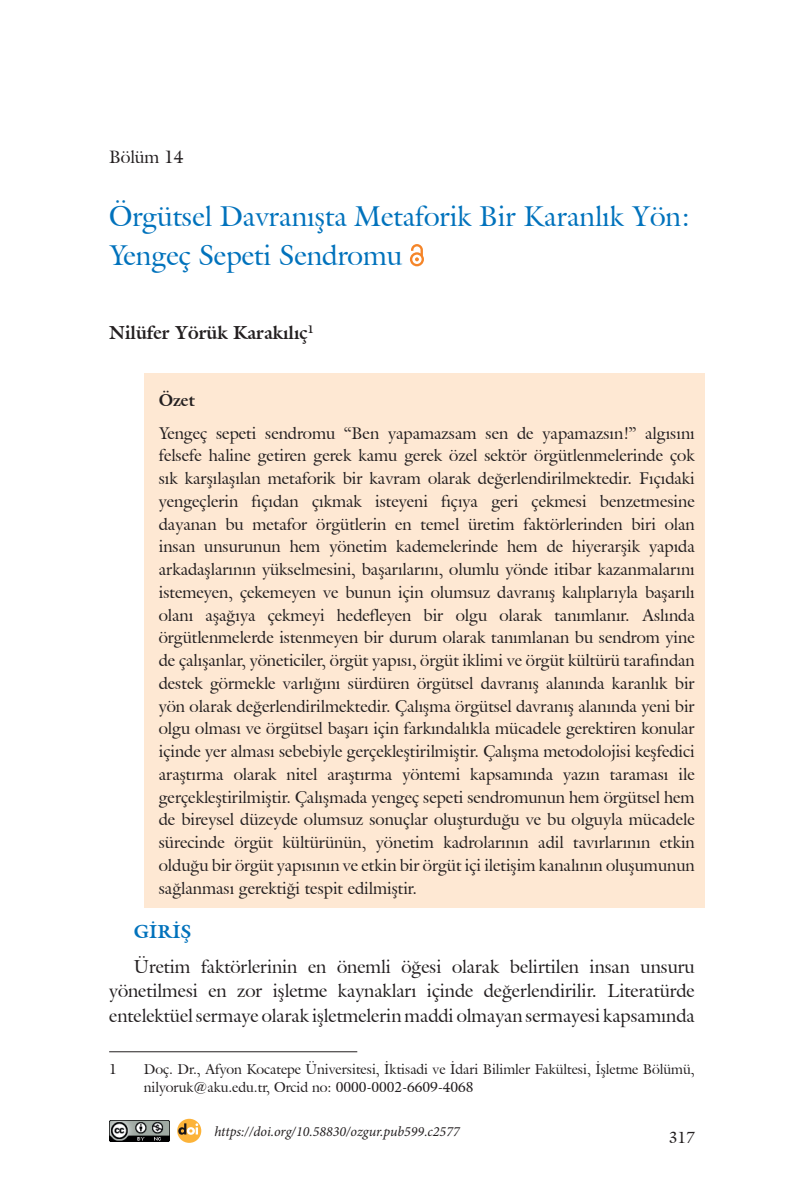
<style>
.page{position:relative;width:794px;height:1191px;background:#fff}
.page>*{position:absolute;margin:0;border:0;box-sizing:border-box;transform-origin:0 0}
.t1{font:28px/38.5px "Galliard IT Cby BT";color:#0072bc}
.t2{font:18.38px/24.5px "Galliard IT Cby BT";color:#231f20;text-align:justify}
.t3{font:700 18.38px "Galliard IT Cby BT";color:#231f20}
.t4{font:700 18.38px "Galliard IT Cby BT";color:#0072bc}
.t5{font:17.5px "Galliard IT Cby BT";color:#231f20}
.t6{font:16.62px/22.8px "Galliard IT Cby BT";color:#231f20;text-align:justify}
.t7{font:700 16.62px "Galliard IT Cby BT";color:#231f20}
.t8{font:15.75px "Galliard IT Cby BT";color:#231f20}
.t9{font:14px/17.5px "Galliard IT Cby BT";color:#231f20}
.t10{font:italic 14px "Minion Pro";color:#231f20}
</style>
<div class="page">
<div style="left:144px;top:373px;width:560px;height:47px;background:#fee8d3"></div>
<div style="left:144px;top:406px;width:560px;height:501px;background:#fee8d3"></div>
<svg style="left:410px;top:244px;width:14px;height:22px"></svg>
<hr style="left:109px;top:1051px;width:248px;height:1px;background:#231f20">
<img style="left:109px;top:1120px;width:60px;height:21px">
<svg style="left:177px;top:1118px;width:24px;height:24px"></svg>
<svg style="left:178px;top:1123px;width:20px;height:11px"></svg>
<p class="t5" style="left:109px;top:145px;width:76px">Bölüm 14</p>
<h1 class="t1" style="left:109px;top:197px;width:583px">Örgütsel Davranışta Metaforik Bir Karanlık Yön:<br>Yengeç Sepeti Sendromu</h1>
<p class="t3" style="left:109px;top:320px;width:206px">Nilüfer Yörük Karakılıç<sup>1</sup></p>
<p class="t7" style="left:159px;top:389px;width:38px">Özet</p>
<p class="t6" style="left:159px;top:421px;width:537px">Yengeç sepeti sendromu “Ben yapamazsam sen de yapamazsın!” algısını felsefe haline getiren gerek kamu gerek özel sektör örgütlenmelerinde çok sık karşılaşılan metaforik bir kavram olarak değerlendirilmektedir. Fıçıdaki yengeçlerin fıçıdan çıkmak isteyeni fıçıya geri çekmesi benzetmesine dayanan bu metafor örgütlerin en temel üretim faktörlerinden biri olan insan unsurunun hem yönetim kademelerinde hem de hiyerarşik yapıda arkadaşlarının yükselmesini, başarılarını, olumlu yönde itibar kazanmalarını istemeyen, çekemeyen ve bunun için olumsuz davranış kalıplarıyla başarılı olanı aşağıya çekmeyi hedefleyen bir olgu olarak tanımlanır. Aslında örgütlenmelerde istenmeyen bir durum olarak tanımlanan bu sendrom yine de çalışanlar, yöneticiler, örgüt yapısı, örgüt iklimi ve örgüt kültürü tarafından destek görmekle varlığını sürdüren örgütsel davranış alanında karanlık bir yön olarak değerlendirilmektedir. Çalışma örgütsel davranış alanında yeni bir olgu olması ve örgütsel başarı için farkındalıkla mücadele gerektiren konular içinde yer alması sebebiyle gerçekleştirilmiştir. Çalışma metodolojisi keşfedici araştırma olarak nitel araştırma yöntemi kapsamında yazın taraması ile gerçekleştirilmiştir. Çalışmada yengeç sepeti sendromunun hem örgütsel hem de bireysel düzeyde olumsuz sonuçlar oluşturduğu ve bu olguyla mücadele sürecinde örgüt kültürünün, yönetim kadrolarının adil tavırlarının etkin olduğu bir örgüt yapısının ve etkin bir örgüt içi iletişim kanalının oluşumunun sağlanması gerektiği tespit edilmiştir.</p>
<p class="t4" style="left:134px;top:919px;width:59px">GİRİŞ</p>
<p class="t2" style="left:109px;top:953px;width:587px;text-indent:25px">Üretim faktörlerinin en önemli öğesi olarak belirtilen insan unsuru yönetilmesi en zor işletme kaynakları içinde değerlendirilir. Literatürde entelektüel sermaye olarak işletmelerin maddi olmayan sermayesi kapsamında</p>
<p class="t9" style="left:109px;top:1060px;width:9px">1</p>
<p class="t9" style="left:144px;top:1060px;width:552px">Doç. Dr., Afyon Kocatepe Üniversitesi, İktisadi ve İdari Bilimler Fakültesi, İşletme Bölümü, nilyoruk@aku.edu.tr, Orcid no: 0000-0002-6609-4068</p>
<p class="t10" style="left:214px;top:1121px;width:247px">https://doi.org/10.58830/ozgur.pub599.c2577</p>
<p class="t8" style="left:668px;top:1127px;width:28px">317</p>
</div>
